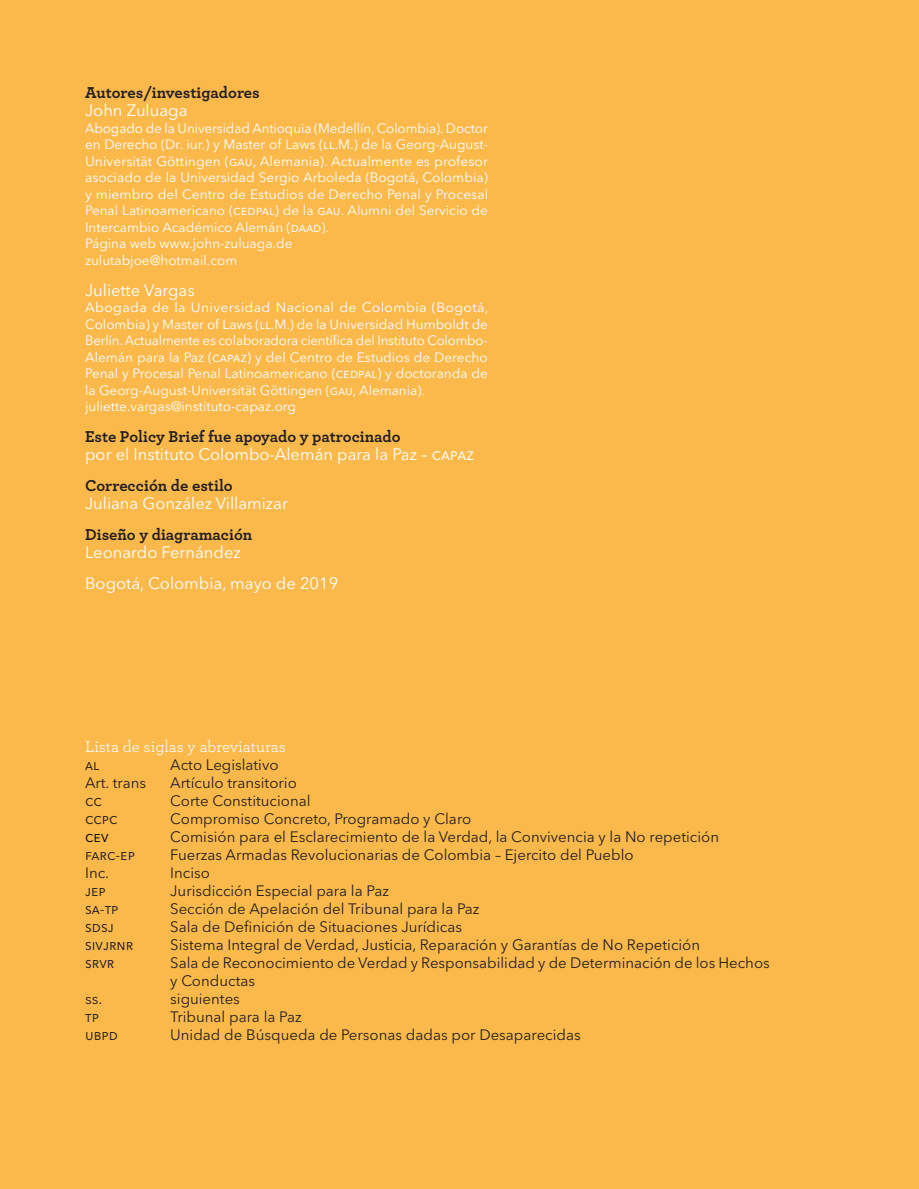
<style>
.page{position:relative;width:919px;height:1189px;background:#fff}
.page>*{position:absolute;margin:0;border:0;box-sizing:border-box;transform-origin:0 0}
.t1{font:16.5px/30.8px "Avenir Next LT Pro";color:#fff}
.t2{font:700 16.5px "Archer";color:#231f20}
.t3{font:16.5px "Archer";color:#fff}
.t4{font:15px/18px "Avenir Next LT Pro";color:#231f20}
.t5{font:15px "Avenir Next LT Pro";color:#000001}
.t6{font:13.5px/16.5px "Avenir Next LT Pro";color:#fff}
</style>
<div class="page">
<div style="left:0;top:0;width:918px;height:1188px;background:#fcb94b"></div>
<p class="t2" style="left:85px;top:80px;width:176px">Autores/investigadores</p>
<p class="t1" style="left:85px;top:95px;width:104px">John Zuluaga</p>
<p class="t6" style="left:85px;top:120px;width:404px">Abogado de la Universidad Antioquia (Medellín, Colombia). Doctor en Derecho (Dr. iur.) y Master of Laws (LL.M.) de la Georg-August-Universität Göttingen (GAU, Alemania). Actualmente es profesor asociado de la Universidad Sergio Arboleda (Bogotá, Colombia) y miembro del Centro de Estudios de Derecho Penal y Procesal Penal Latinoamericano (CEDPAL) de la GAU. Alumni del Servicio de Intercambio Académico Alemán (DAAD).<br>Página web www.john-zuluaga.de<br>zulutabjoe@hotmail.com</p>
<p class="t1" style="left:85px;top:274px;width:111px">Juliette Vargas</p>
<p class="t6" style="left:85px;top:299px;width:405px">Abogada de la Universidad Nacional de Colombia (Bogotá, Colombia) y Master of Laws (LL.M.) de la Universidad Humboldt de Berlín. Actualmente es colaboradora científica del Instituto Colombo-Alemán para la Paz (CAPAZ) y del Centro de Estudios de Derecho Penal y Procesal Penal Latinoamericano (CEDPAL) y doctoranda de la Georg-August-Universität Göttingen (GAU, Alemania). juliette.vargas@instituto-capaz.org</p>
<p class="t2" style="left:85px;top:423px;width:317px">Este Policy Brief fue apoyado y patrocinado</p>
<p class="t1" style="left:85px;top:439px;width:390px">por el Instituto Colombo-Alemán para la Paz – CAPAZ</p>
<p class="t2" style="left:85px;top:472px;width:149px">Corrección de estilo</p>
<p class="t1" style="left:85px;top:487px;width:204px">Juliana González Villamizar</p>
<p class="t2" style="left:85px;top:521px;width:168px">Diseño y diagramación</p>
<p class="t1" style="left:85px;top:536px;width:254px">Leonardo Fernández<br>Bogotá, Colombia, mayo de 2019</p>
<p class="t3" style="left:85px;top:734px;width:202px">Lista de siglas y abreviaturas</p>
<p class="t4" style="left:85px;top:755px;width:16px">AL</p>
<p class="t4" style="left:170px;top:755px;width:110px">Acto Legislativo</p>
<p class="t4" style="left:85px;top:773px;width:63px">Art. trans</p>
<p class="t4" style="left:170px;top:773px;width:128px">Artículo transitorio</p>
<p class="t4" style="left:85px;top:791px;width:18px">CC</p>
<p class="t4" style="left:170px;top:791px;width:142px">Corte Constitucional</p>
<p class="t4" style="left:85px;top:809px;width:34px">CCPC</p>
<p class="t4" style="left:170px;top:809px;width:302px">Compromiso Concreto, Programado y Claro</p>
<p class="t5" style="left:85px;top:827px;width:25px">CEV</p>
<p class="t4" style="left:170px;top:827px;width:550px">Comisión para el Esclarecimiento de la Verdad, la Convivencia y la No repetición</p>
<p class="t4" style="left:85px;top:845px;width:51px">FARC-EP</p>
<p class="t4" style="left:170px;top:845px;width:464px">Fuerzas Armadas Revolucionarias de Colombia – Ejercito del Pueblo</p>
<p class="t4" style="left:85px;top:863px;width:26px">Inc.</p>
<p class="t4" style="left:170px;top:863px;width:41px">Inciso</p>
<p class="t4" style="left:85px;top:881px;width:22px">JEP</p>
<p class="t4" style="left:170px;top:881px;width:220px">Jurisdicción Especial para la Paz</p>
<p class="t4" style="left:85px;top:899px;width:35px">SA-TP</p>
<p class="t4" style="left:170px;top:899px;width:310px">Sección de Apelación del Tribunal para la Paz</p>
<p class="t4" style="left:85px;top:917px;width:30px">SDSJ</p>
<p class="t4" style="left:170px;top:917px;width:293px">Sala de Definición de Situaciones Jurídicas</p>
<p class="t4" style="left:85px;top:935px;width:50px">SIVJRNR</p>
<p class="t4" style="left:170px;top:935px;width:531px">Sistema Integral de Verdad, Justicia, Reparación y Garantías de No Repetición</p>
<p class="t4" style="left:85px;top:953px;width:31px">SRVR</p>
<p class="t4" style="left:170px;top:953px;width:600px">Sala de Reconocimiento de Verdad y Responsabilidad y de Determinación de los Hechos y Conductas</p>
<p class="t4" style="left:85px;top:989px;width:19px">ss.</p>
<p class="t4" style="left:170px;top:989px;width:71px">siguientes</p>
<p class="t4" style="left:85px;top:1007px;width:15px">TP</p>
<p class="t4" style="left:170px;top:1007px;width:133px">Tribunal para la Paz</p>
<p class="t4" style="left:85px;top:1025px;width:34px">UBPD</p>
<p class="t4" style="left:170px;top:1025px;width:412px">Unidad de Búsqueda de Personas dadas por Desaparecidas</p>
</div>
